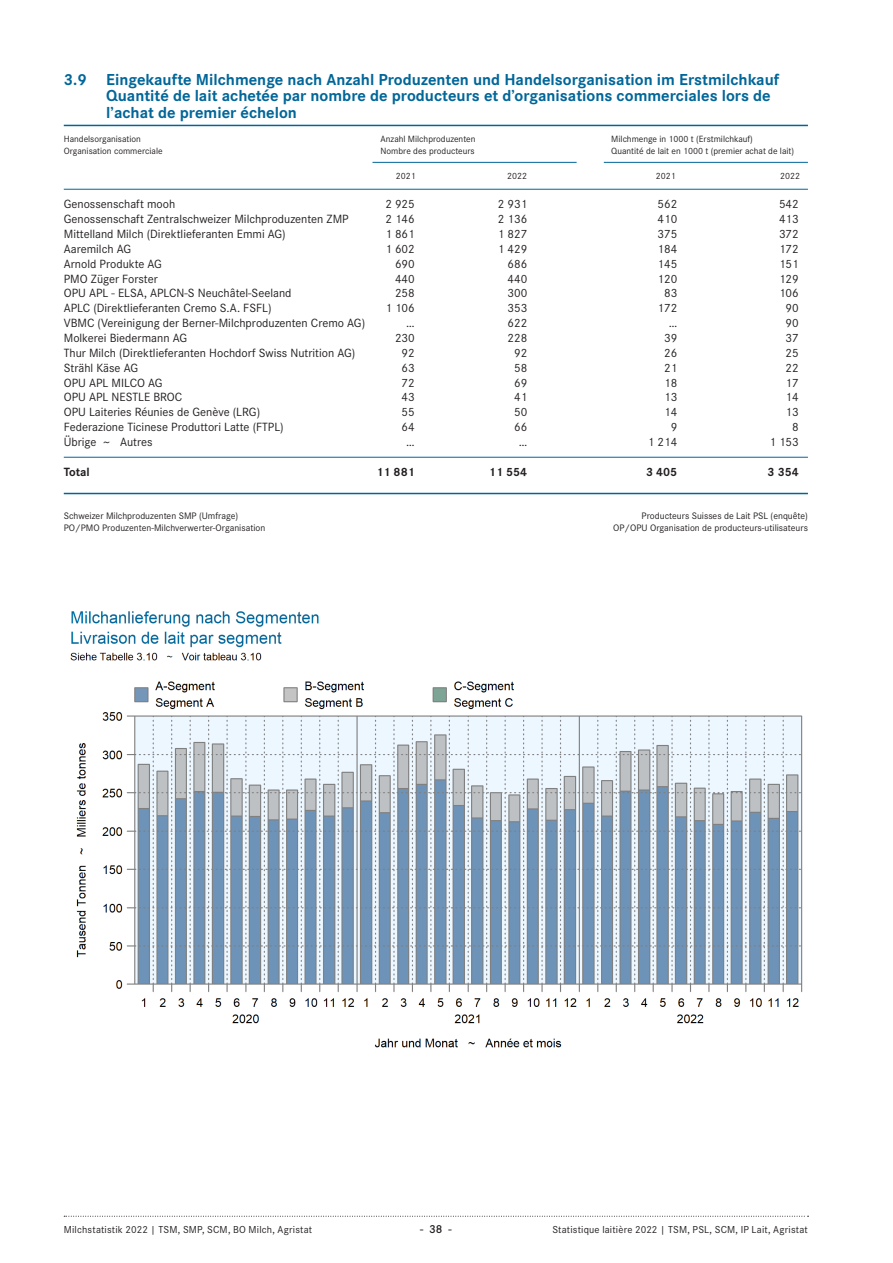
<style>
.page{position:relative;width:893px;height:1263px;background:#fff}
.page>*{position:absolute;margin:0;border:0;box-sizing:border-box;transform-origin:0 0}
._03_Tabellentitel{font:700 16.5px/16.5px "Corporate S";color:#069}
._0309_2015_neu{font:12.3px "Corporate S";color:#231f20}
._0309_2015_neu-2{font:700 12.3px "Corporate S";color:#231f20}
.t1{font:600 12px "Corporate S";color:#231f20}
.t2{font:10.5px "Corporate S";letter-spacing:.02em;color:#231f20}
._03_Tab_Quelle_de{font:9.75px "Corporate S";color:#231f20}
._03_Tab_Quelle_fr{font:9.75px "Corporate S";color:#231f20}
._03_Tabellen-Kopf{font:9.3px "Corporate S";color:#231f20}
</style>
<div class="page">
<svg style="left:64px;top:1216px;width:744px;height:1px"></svg>
<hr style="left:64px;top:189px;width:744px;height:1px;background:#069">
<hr style="left:372px;top:162px;width:205px;height:1px;background:#069">
<hr style="left:604px;top:162px;width:204px;height:1px;background:#069">
<hr style="left:64px;top:125px;width:744px;height:1px;background:#069">
<hr style="left:64px;top:493px;width:744px;height:1px;background:#069">
<hr style="left:64px;top:457px;width:744px;height:1px;background:#069">
<img style="left:70px;top:611px;width:733px;height:437px">
<p class="_03_Tabellentitel" style="left:106px;top:71px;width:674px;text-indent:-43px">3.9 Eingekaufte Milchmenge nach Anzahl Produzenten und Handelsorganisation im Erstmilchkauf<br>Quantité de lait achetée par nombre de producteurs et d’organisations commerciales lors de l’achat de premier échelon</p>
<p class="_03_Tabellen-Kopf" style="left:64px;top:134px;width:79px">Handelsorganisation</p>
<p class="_03_Tabellen-Kopf" style="left:64px;top:145px;width:100px">Organisation commerciale</p>
<p class="_03_Tabellen-Kopf" style="left:381px;top:134px;width:96px">Anzahl Milchproduzenten</p>
<p class="_03_Tabellen-Kopf" style="left:381px;top:145px;width:96px">Nombre des producteurs</p>
<p class="_03_Tabellen-Kopf" style="left:611px;top:134px;width:143px">Milchmenge in 1000 t (Erstmilchkauf)</p>
<p class="_03_Tabellen-Kopf" style="left:611px;top:145px;width:184px">Quantité de lait en 1000 t (premier achat de lait)</p>
<p class="_03_Tabellen-Kopf" style="left:396px;top:171px;width:21px">2021</p>
<p class="_03_Tabellen-Kopf" style="left:780px;top:171px;width:21px">2022</p>
<p class="_03_Tabellen-Kopf" style="left:507px;top:171px;width:21px">2022</p>
<p class="_03_Tabellen-Kopf" style="left:656px;top:171px;width:21px">2021</p>
<p class="_0309_2015_neu" style="left:64px;top:197px;width:113px">Genossenschaft mooh</p>
<p class="_0309_2015_neu" style="left:385px;top:197px;width:31px">2 925</p>
<p class="_0309_2015_neu" style="left:498px;top:197px;width:31px">2 931</p>
<p class="_0309_2015_neu" style="left:657px;top:197px;width:21px">562</p>
<p class="_0309_2015_neu" style="left:779px;top:197px;width:21px">542</p>
<p class="_0309_2015_neu" style="left:64px;top:212px;width:286px">Genossenschaft Zentralschweizer Milchproduzenten ZMP</p>
<p class="_0309_2015_neu" style="left:385px;top:212px;width:31px">2 146</p>
<p class="_0309_2015_neu" style="left:498px;top:212px;width:31px">2 136</p>
<p class="_0309_2015_neu" style="left:657px;top:212px;width:21px">410</p>
<p class="_0309_2015_neu" style="left:779px;top:212px;width:21px">413</p>
<p class="_0309_2015_neu" style="left:64px;top:227px;width:223px">Mittelland Milch (Direktlieferanten Emmi AG)</p>
<p class="_0309_2015_neu" style="left:385px;top:227px;width:31px">1 861</p>
<p class="_0309_2015_neu" style="left:498px;top:227px;width:31px">1 827</p>
<p class="_0309_2015_neu" style="left:657px;top:227px;width:21px">375</p>
<p class="_0309_2015_neu" style="left:779px;top:227px;width:21px">372</p>
<p class="_0309_2015_neu" style="left:64px;top:242px;width:69px">Aaremilch AG</p>
<p class="_0309_2015_neu" style="left:385px;top:242px;width:31px">1 602</p>
<p class="_0309_2015_neu" style="left:498px;top:242px;width:31px">1 429</p>
<p class="_0309_2015_neu" style="left:657px;top:242px;width:21px">184</p>
<p class="_0309_2015_neu" style="left:779px;top:242px;width:21px">172</p>
<p class="_0309_2015_neu" style="left:64px;top:257px;width:100px">Arnold Produkte AG</p>
<p class="_0309_2015_neu" style="left:395px;top:257px;width:21px">690</p>
<p class="_0309_2015_neu" style="left:507px;top:257px;width:21px">686</p>
<p class="_0309_2015_neu" style="left:657px;top:257px;width:21px">145</p>
<p class="_0309_2015_neu" style="left:779px;top:257px;width:21px">151</p>
<p class="_0309_2015_neu" style="left:64px;top:271px;width:95px">PMO Züger Forster</p>
<p class="_0309_2015_neu" style="left:395px;top:271px;width:21px">440</p>
<p class="_0309_2015_neu" style="left:507px;top:271px;width:21px">440</p>
<p class="_0309_2015_neu" style="left:657px;top:271px;width:21px">120</p>
<p class="_0309_2015_neu" style="left:779px;top:271px;width:21px">129</p>
<p class="_0309_2015_neu" style="left:64px;top:286px;width:229px">OPU APL - ELSA, APLCN-S Neuchâtel-Seeland</p>
<p class="_0309_2015_neu" style="left:395px;top:286px;width:21px">258</p>
<p class="_0309_2015_neu" style="left:507px;top:286px;width:21px">300</p>
<p class="_0309_2015_neu" style="left:664px;top:286px;width:15px">83</p>
<p class="_0309_2015_neu" style="left:779px;top:286px;width:21px">106</p>
<p class="_0309_2015_neu" style="left:64px;top:301px;width:209px">APLC (Direktlieferanten Cremo S.A. FSFL)</p>
<p class="_0309_2015_neu" style="left:385px;top:301px;width:31px">1 106</p>
<p class="_0309_2015_neu" style="left:507px;top:301px;width:21px">353</p>
<p class="_0309_2015_neu" style="left:657px;top:301px;width:21px">172</p>
<p class="_0309_2015_neu" style="left:786px;top:301px;width:15px">90</p>
<p class="_0309_2015_neu" style="left:64px;top:316px;width:303px">VBMC (Vereinigung der Berner-Milchproduzenten Cremo AG)</p>
<p class="_0309_2015_neu" style="left:406px;top:316px;width:10px">…</p>
<p class="_0309_2015_neu" style="left:507px;top:316px;width:21px">622</p>
<p class="_0309_2015_neu" style="left:669px;top:316px;width:10px">…</p>
<p class="_0309_2015_neu" style="left:786px;top:316px;width:15px">90</p>
<p class="_0309_2015_neu" style="left:64px;top:331px;width:125px">Molkerei Biedermann AG</p>
<p class="_0309_2015_neu" style="left:395px;top:331px;width:21px">230</p>
<p class="_0309_2015_neu" style="left:507px;top:331px;width:21px">228</p>
<p class="_0309_2015_neu" style="left:664px;top:331px;width:15px">39</p>
<p class="_0309_2015_neu" style="left:786px;top:331px;width:15px">37</p>
<p class="_0309_2015_neu" style="left:64px;top:346px;width:293px">Thur Milch (Direktlieferanten Hochdorf Swiss Nutrition AG)</p>
<p class="_0309_2015_neu" style="left:402px;top:346px;width:15px">92</p>
<p class="_0309_2015_neu" style="left:514px;top:346px;width:15px">92</p>
<p class="_0309_2015_neu" style="left:664px;top:346px;width:15px">26</p>
<p class="_0309_2015_neu" style="left:786px;top:346px;width:15px">25</p>
<p class="_0309_2015_neu" style="left:64px;top:361px;width:76px">Strähl Käse AG</p>
<p class="_0309_2015_neu" style="left:402px;top:361px;width:15px">63</p>
<p class="_0309_2015_neu" style="left:514px;top:361px;width:15px">58</p>
<p class="_0309_2015_neu" style="left:664px;top:361px;width:15px">21</p>
<p class="_0309_2015_neu" style="left:786px;top:361px;width:15px">22</p>
<p class="_0309_2015_neu" style="left:64px;top:375px;width:100px">OPU APL MILCO AG</p>
<p class="_0309_2015_neu" style="left:402px;top:375px;width:15px">72</p>
<p class="_0309_2015_neu" style="left:514px;top:375px;width:15px">69</p>
<p class="_0309_2015_neu" style="left:664px;top:375px;width:15px">18</p>
<p class="_0309_2015_neu" style="left:786px;top:375px;width:15px">17</p>
<p class="_0309_2015_neu" style="left:64px;top:390px;width:120px">OPU APL NESTLE BROC</p>
<p class="_0309_2015_neu" style="left:402px;top:390px;width:15px">43</p>
<p class="_0309_2015_neu" style="left:514px;top:390px;width:15px">41</p>
<p class="_0309_2015_neu" style="left:664px;top:390px;width:15px">13</p>
<p class="_0309_2015_neu" style="left:786px;top:390px;width:15px">14</p>
<p class="_0309_2015_neu" style="left:64px;top:405px;width:198px">OPU Laiteries Réunies de Genève (LRG)</p>
<p class="_0309_2015_neu" style="left:402px;top:405px;width:15px">55</p>
<p class="_0309_2015_neu" style="left:514px;top:405px;width:15px">50</p>
<p class="_0309_2015_neu" style="left:664px;top:405px;width:15px">14</p>
<p class="_0309_2015_neu" style="left:786px;top:405px;width:15px">13</p>
<p class="_0309_2015_neu" style="left:64px;top:420px;width:221px">Federazione Ticinese Produttori Latte (FTPL)</p>
<p class="_0309_2015_neu" style="left:402px;top:420px;width:15px">64</p>
<p class="_0309_2015_neu" style="left:514px;top:420px;width:15px">66</p>
<p class="_0309_2015_neu" style="left:671px;top:420px;width:8px">9</p>
<p class="_0309_2015_neu" style="left:792px;top:420px;width:8px">8</p>
<p class="_0309_2015_neu" style="left:64px;top:435px;width:90px">Übrige ~ Autres</p>
<p class="_0309_2015_neu" style="left:406px;top:435px;width:10px">…</p>
<p class="_0309_2015_neu" style="left:519px;top:435px;width:10px">…</p>
<p class="_0309_2015_neu" style="left:648px;top:435px;width:31px">1 214</p>
<p class="_0309_2015_neu" style="left:769px;top:435px;width:31px">1 153</p>
<p class="_0309_2015_neu-2" style="left:64px;top:464px;width:28px">Total</p>
<p class="_0309_2015_neu-2" style="left:376px;top:464px;width:40px">11 881</p>
<p class="_0309_2015_neu-2" style="left:489px;top:464px;width:40px">11 554</p>
<p class="_0309_2015_neu-2" style="left:646px;top:464px;width:33px">3 405</p>
<p class="_0309_2015_neu-2" style="left:767px;top:464px;width:33px">3 354</p>
<p class="_03_Tab_Quelle_de" style="left:64px;top:510px;width:176px">Schweizer Milchproduzenten SMP (Umfrage)</p>
<p class="_03_Tab_Quelle_de" style="left:64px;top:522px;width:203px">PO/PMO Produzenten-Milchverwerter-Organisation</p>
<p class="_03_Tab_Quelle_fr" style="left:642px;top:510px;width:168px">Producteurs Suisses de Lait PSL (enquête)</p>
<p class="_03_Tab_Quelle_fr" style="left:613px;top:522px;width:196px">OP/OPU Organisation de producteurs-utilisateurs</p>
<p class="t2" style="left:64px;top:1224px;width:250px">Milchstatistik 2022 | TSM, SMP, SCM, BO Milch, Agristat</p>
<p class="t1" style="left:420px;top:1222px;width:33px">- 38 -</p>
<p class="t2" style="left:552px;top:1224px;width:257px">Statistique laitière 2022 | TSM, PSL, SCM, IP Lait, Agristat</p>
</div>
